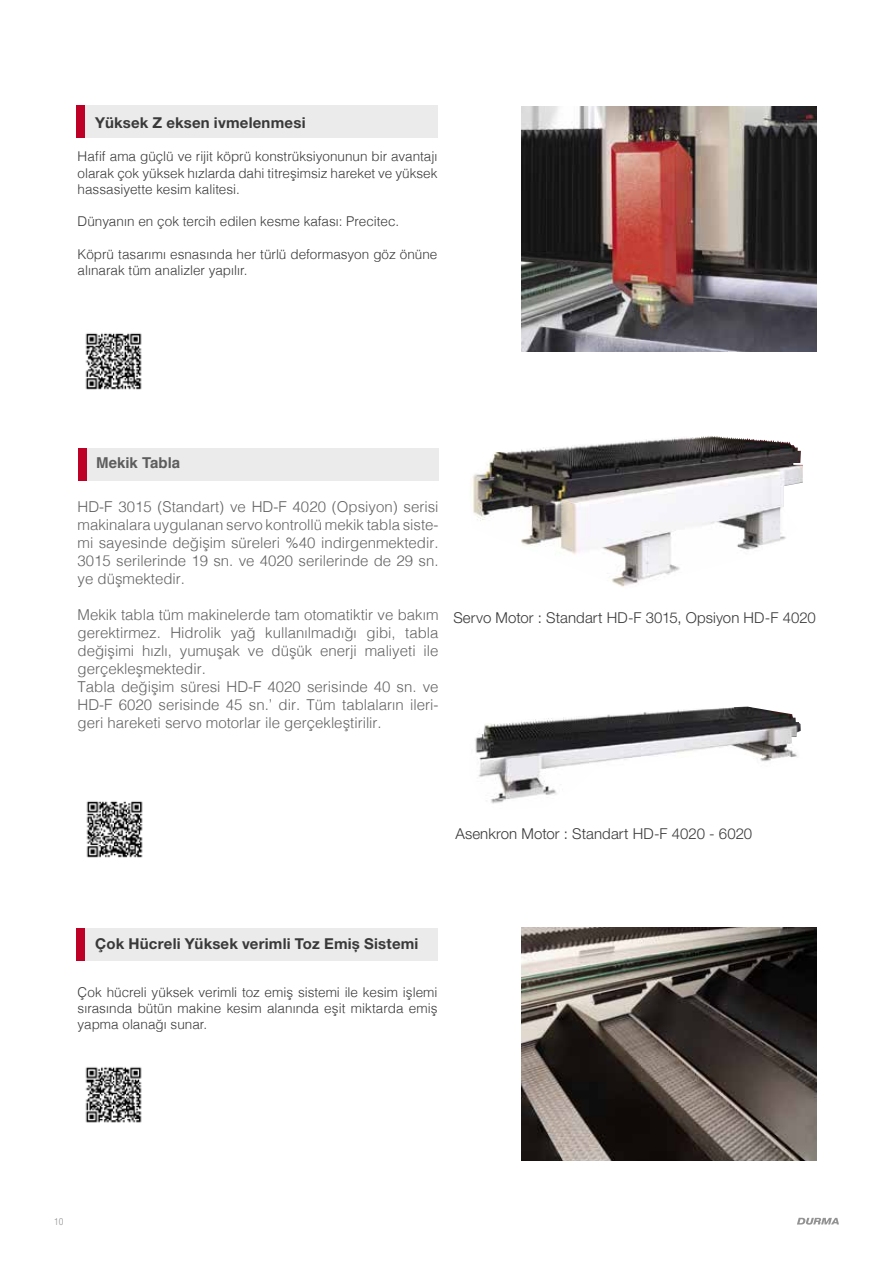
<style>
.page{position:relative;width:893px;height:1263px;background:#fff}
.page>*{position:absolute;margin:0;border:0;box-sizing:border-box;transform-origin:0 0}
.t1{font:300 15px/18px "Helvetica";color:#636363;text-align:justify}
.t2{font:300 15px "Helvetica Neue LT Pro";letter-spacing:.005em;color:#393939}
.t3{font:700 15px "Helvetica Neue LT Pro";letter-spacing:.015em;color:#393939}
.t4{font:700 15px "Helvetica";color:#5d5d5d}
.t5{font:300 13.5px/16.2px "Helvetica";color:#393939;text-align:justify}
.t6{font:300 condensed 9.75px "Helvetica Neue LT Pro";color:#939393}
</style>
<div class="page">
<div style="left:87px;top:448px;width:351px;height:32px;background:#ebebeb"></div>
<div style="left:79px;top:448px;width:8px;height:32px;background:#be0027"></div>
<div style="left:84px;top:106px;width:353px;height:32px;background:#ebebeb"></div>
<div style="left:76px;top:106px;width:8px;height:32px;background:#be0027"></div>
<div style="left:84px;top:928px;width:353px;height:32px;background:#ebebeb"></div>
<div style="left:76px;top:928px;width:8px;height:32px;background:#be0027"></div>
<img style="left:522px;top:928px;width:294px;height:232px">
<img style="left:522px;top:106px;width:294px;height:245px">
<img style="left:85px;top:333px;width:57px;height:57px">
<img style="left:85px;top:1067px;width:57px;height:56px">
<img style="left:86px;top:801px;width:57px;height:57px">
<img style="left:472px;top:436px;width:331px;height:151px">
<img style="left:475px;top:707px;width:326px;height:97px">
<svg style="left:797px;top:1218px;width:42px;height:6px"></svg>
<p class="t3" style="left:95px;top:113px;width:212px">Yüksek Z eksen ivmelenmesi</p>
<p class="t5" style="left:78px;top:147px;width:361px">Hafif ama güçlü ve rijit köprü konstrüksiyonunun bir avantajı olarak çok yüksek hızlarda dahi titreşimsiz hareket ve yüksek hassasiyette kesim kalitesi.</p>
<p class="t5" style="left:78px;top:212px;width:323px">Dünyanın en çok tercih edilen kesme kafası: Precitec.</p>
<p class="t5" style="left:78px;top:245px;width:361px">Köprü tasarımı esnasında her türlü deformasyon göz önüne alınarak tüm analizler yapılır.</p>
<p class="t4" style="left:96px;top:450px;width:85px">Mekik Tabla</p>
<p class="t1" style="left:78px;top:497px;width:362px">HD-F 3015 (Standart) ve HD-F 4020 (Opsiyon) serisi makinalara uygulanan servo kontrollü mekik tabla siste&shy;mi sayesinde değişim süreleri %40 indirgenmektedir.<br>3015 serilerinde 19 sn. ve 4020 serilerinde de 29 sn. ye düşmektedir.</p>
<p class="t1" style="left:78px;top:605px;width:362px;text-align:left">Mekik tabla tüm makinelerde tam otomatiktir ve bakım gerektirmez. Hidrolik yağ kullanılmadığı gibi, tabla değişimi hızlı, yumuşak ve düşük enerji maliyeti ile gerçekleşmektedir.<br>Tabla değişim süresi HD-F 4020 serisinde 40 sn. ve HD-F 6020 serisinde 45 sn.’ dir. Tüm tablaların ileri&shy;geri hareketi servo motorlar ile gerçekleştirilir.</p>
<p class="t2" style="left:453px;top:608px;width:364px">Servo Motor : Standart HD-F 3015, Opsiyon HD-F 4020</p>
<p class="t2" style="left:455px;top:824px;width:298px">Asenkron Motor : Standart HD-F 4020 - 6020</p>
<p class="t3" style="left:95px;top:934px;width:325px">Çok Hücreli Yüksek verimli Toz Emiş Sistemi</p>
<p class="t5" style="left:78px;top:983px;width:361px">Çok hücreli yüksek verimli toz emiş sistemi ile kesim işlemi sırasında bütün makine kesim alanında eşit miktarda emiş yapma olanağı sunar.</p>
<p class="t6" style="left:54px;top:1215px;width:11px">10</p>
</div>
